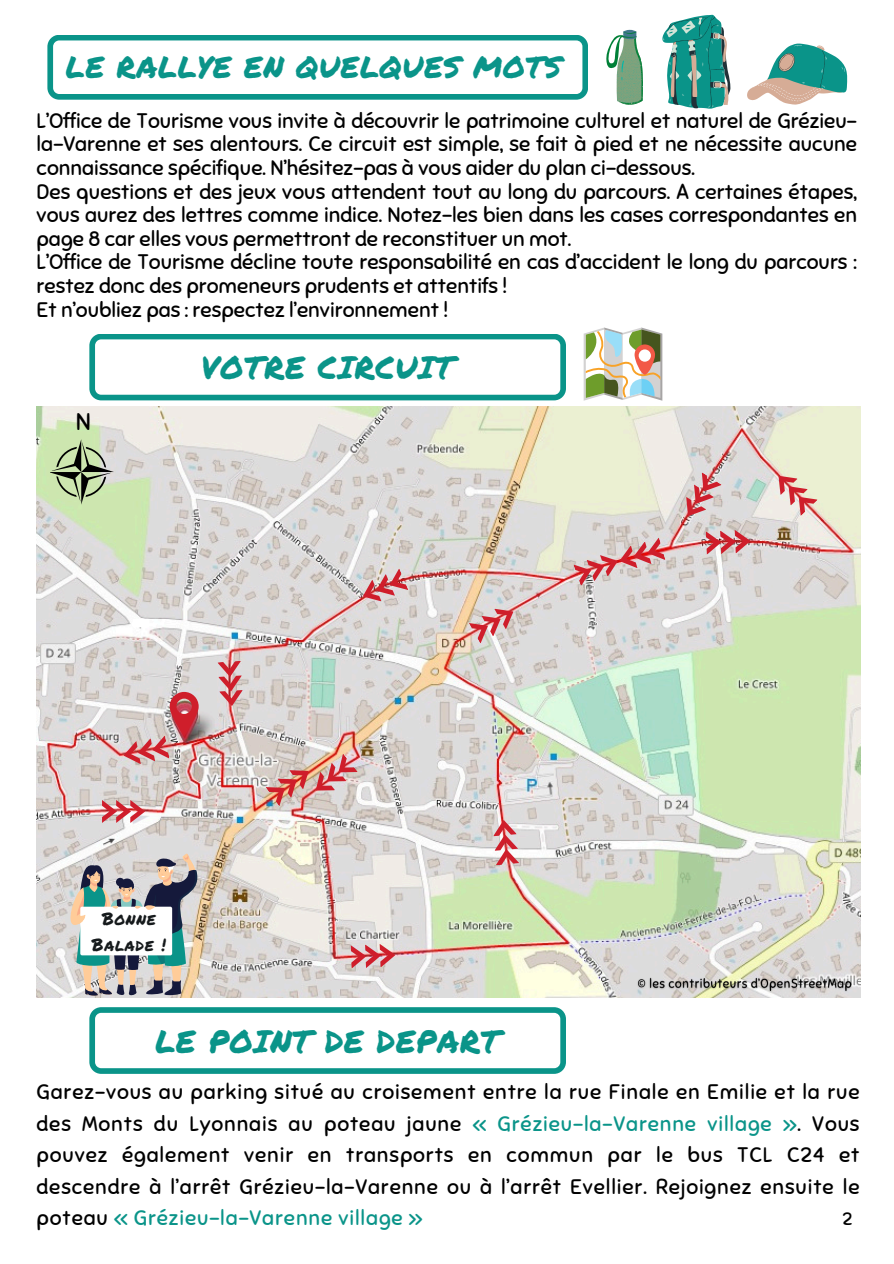
<style>
.page{position:relative;width:894px;height:1264px;background:#fff}
.page>*{position:absolute;margin:0;border:0;box-sizing:border-box;transform-origin:0 0}
.t1{font:31.5px "Permanent Marker";letter-spacing:.02em;color:#0a9489}
.t2{font:30px "Permanent Marker";letter-spacing:.02em;color:#0a9489}
.t3{font:24.15px "Sniglet";color:#000}
.t4{font:21px/23.7px "Sniglet";color:#000}
.t5{font:18px "Sniglet";color:#000}
.t6{font:17.1px/25.7px "Permanent Marker";letter-spacing:.04em;color:#161a1c;text-align:center}
.s1{color:#0a9489}
</style>
<div class="page">
<svg style="left:47px;top:35px;width:541px;height:65px"></svg>
<svg style="left:89px;top:334px;width:477px;height:66px"></svg>
<svg style="left:89px;top:1007px;width:477px;height:66px"></svg>
<svg style="left:606px;top:30px;width:36px;height:75px"></svg>
<svg style="left:662px;top:15px;width:68px;height:94px"></svg>
<svg style="left:583px;top:327px;width:79px;height:74px"></svg>
<svg style="left:634px;top:344px;width:20px;height:30px"></svg>
<div style="left:638px;top:349px;width:12px;height:13px;background:#fff;border-radius:50%"></div>
<svg style="left:747px;top:43px;width:100px;height:61px"></svg>
<img style="left:37px;top:406px;width:823px;height:591px">
<svg style="left:50px;top:437px;width:67px;height:69px;background:#aabb96"></svg>
<svg style="left:102px;top:800px;width:43px;height:22px"></svg>
<img style="left:121px;top:692px;width:77px;height:75px">
<svg style="left:491px;top:818px;width:28px;height:47px"></svg>
<svg style="left:65px;top:853px;width:136px;height:144px"></svg>
<svg style="left:358px;top:568px;width:50px;height:39px;background:#d5a6a7"></svg>
<svg style="left:573px;top:537px;width:92px;height:48px;background:#d7adae"></svg>
<svg style="left:705px;top:529px;width:45px;height:25px"></svg>
<svg style="left:769px;top:467px;width:48px;height:49px;background:#e6bfb5"></svg>
<svg style="left:677px;top:472px;width:44px;height:50px;background:#d7acad"></svg>
<svg style="left:468px;top:601px;width:51px;height:42px;background:#d9abaa"></svg>
<img style="left:265px;top:753px;width:93px;height:53px">
<svg style="left:350px;top:943px;width:46px;height:25px"></svg>
<svg style="left:217px;top:661px;width:27px;height:45px"></svg>
<img style="left:634px;top:973px;width:222px;height:22px">
<p class="t2" style="left:66px;top:45px;width:497px">LE RALLYE EN QUELQUES MOTS</p>
<p class="t4" style="left:37px;top:109px;width:821px">L’Office de Tourisme vous invite à découvrir le patrimoine culturel et naturel de Grézieu&shy;la-Varenne et ses alentours. Ce circuit est simple, se fait à pied et ne nécessite aucune connaissance spécifique. N’hésitez-pas à vous aider du plan ci-dessous.<br>Des questions et des jeux vous attendent tout au long du parcours. A certaines étapes, vous aurez des lettres comme indice. Notez-les bien dans les cases correspondantes en page 8 car elles vous permettront de reconstituer un mot.<br>L’Office de Tourisme décline toute responsabilité en cas d’accident le long du parcours : restez donc des promeneurs prudents et attentifs !<br>Et n’oubliez pas : respectez l’environnement !</p>
<h2 class="t3" style="left:76px;top:407px;width:17px">N</h2>
<p class="t1" style="left:201px;top:344px;width:254px">VOTRE CIRCUIT</p>
<p class="t6" style="left:92px;top:905px;width:75px">Bonne<br>Balade !</p>
<p class="t1" style="left:155px;top:1018px;width:346px">LE POINT DE DEPART</p>
<p class="t4" style="left:37px;top:1076px;width:824px;line-height:31.5px;text-align:justify">Garez-vous au parking situé au croisement entre la rue Finale en Emilie et la rue des Monts du Lyonnais au poteau jaune <span class="s1">« Grézieu-la-Varenne village »</span>. Vous pouvez également venir en transports en commun par le bus TCL C24 et descendre à l’arrêt Grézieu-la-Varenne ou à l’arrêt Evellier. Rejoignez ensuite le poteau <span class="s1">« Grézieu-la-Varenne village »</span></p>
<p class="t5" style="left:842px;top:1207px;width:12px">2</p>
</div>
